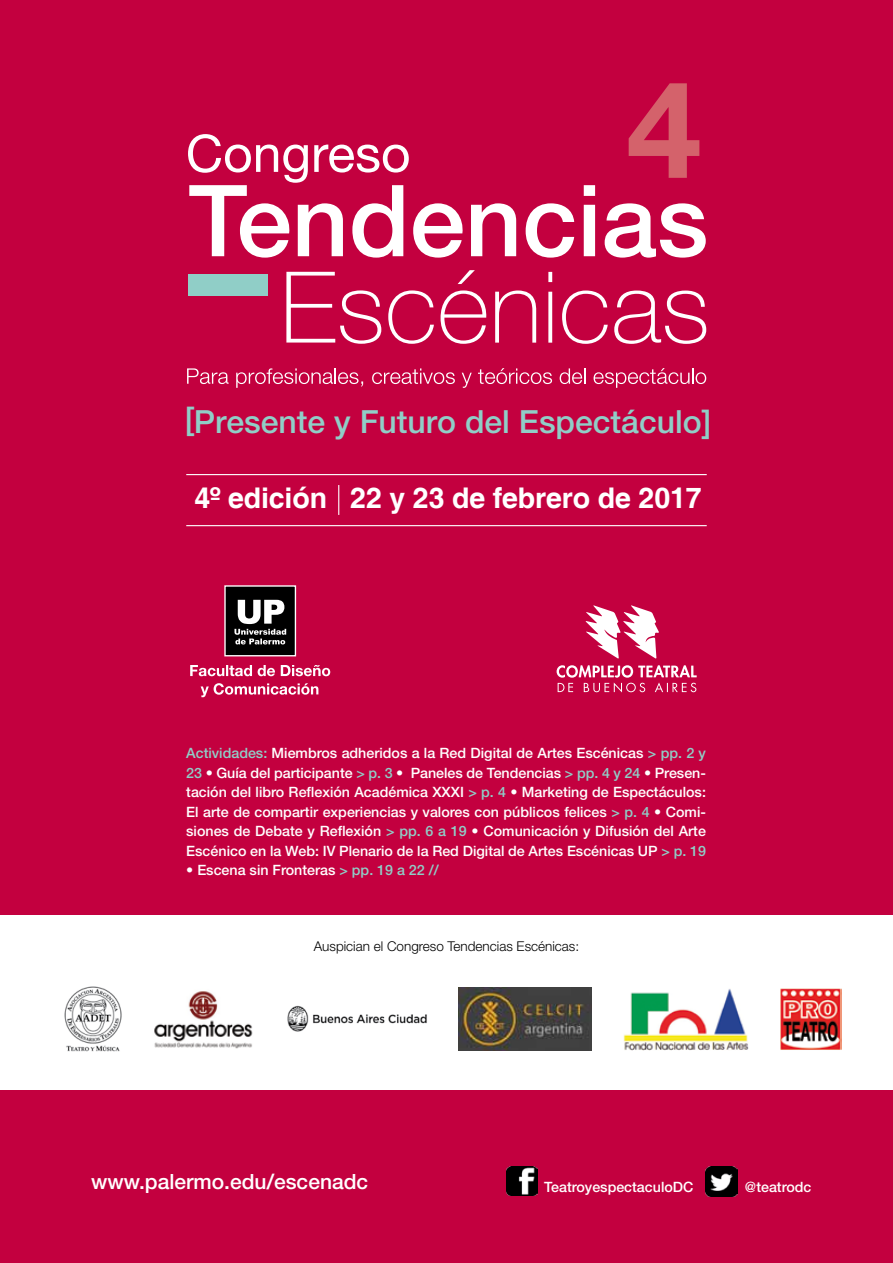
<style>
.page{position:relative;width:893px;height:1263px;background:#c3003f}
.page>*{position:absolute;margin:0;border:0;box-sizing:border-box;transform-origin:0 0}
.t1{font:500 31.95px "Helvetica Neue";color:#90cec7}
.t2{font:700 28.5px "Helvetica";letter-spacing:-.005em;color:#fff}
.t3{font:500 21px "Helvetica Neue";color:#fff}
.t4{font:500 14.25px/19.5px "Helvetica Neue";color:#fff;text-align:justify}
.t5{font:300 13.5px "Helvetica Neue";color:#000}
.s1{color:#90cec7}
</style>
<div class="page">
<hr style="left:186px;top:525px;width:521px;height:1px;background:#fff">
<hr style="left:186px;top:474px;width:521px;height:1px;background:#fff">
<svg style="left:557px;top:665px;width:140px;height:27px"></svg>
<svg style="left:585px;top:605px;width:74px;height:54px"></svg>
<div style="left:225px;top:586px;width:70px;height:70px;background:#000"></div>
<div style="left:224px;top:585px;width:72px;height:71px;border:1px solid #fff"></div>
<svg style="left:234px;top:600px;width:52px;height:44px"></svg>
<svg style="left:190px;top:665px;width:140px;height:32px"></svg>
<div style="left:0;top:915px;width:893px;height:175px;background:#fff"></div>
<img style="left:705px;top:1167px;width:32px;height:29px">
<img style="left:506px;top:1166px;width:32px;height:29px">
<img style="left:64px;top:986px;width:58px;height:66px">
<img style="left:154px;top:991px;width:99px;height:58px">
<img style="left:459px;top:988px;width:132px;height:63px">
<img style="left:623px;top:989px;width:126px;height:62px">
<img style="left:780px;top:988px;width:62px;height:62px">
<img style="left:287px;top:1005px;width:140px;height:27px">
<hr style="left:338px;top:485px;width:1px;height:30px;background:#fff">
<svg style="left:187px;top:368px;width:42px;height:16px"></svg>
<svg style="left:236px;top:368px;width:127px;height:20px"></svg>
<svg style="left:372px;top:368px;width:83px;height:16px"></svg>
<svg style="left:462px;top:373px;width:10px;height:15px"></svg>
<svg style="left:478px;top:368px;width:74px;height:16px"></svg>
<svg style="left:560px;top:368px;width:25px;height:16px"></svg>
<svg style="left:594px;top:368px;width:112px;height:20px"></svg>
<svg style="left:286px;top:272px;width:95px;height:72px"></svg>
<svg style="left:388px;top:290px;width:46px;height:54px"></svg>
<svg style="left:440px;top:270px;width:47px;height:74px"></svg>
<svg style="left:495px;top:290px;width:41px;height:53px"></svg>
<svg style="left:548px;top:292px;width:4px;height:51px"></svg>
<svg style="left:548px;top:272px;width:4px;height:10px"></svg>
<svg style="left:562px;top:290px;width:46px;height:54px"></svg>
<svg style="left:614px;top:290px;width:92px;height:54px"></svg>
<svg style="left:471px;top:203px;width:45px;height:53px"></svg>
<svg style="left:526px;top:203px;width:48px;height:55px"></svg>
<svg style="left:584px;top:185px;width:11px;height:71px"></svg>
<svg style="left:605px;top:203px;width:101px;height:55px"></svg>
<svg style="left:188px;top:134px;width:275px;height:124px"></svg>
<svg style="left:629px;top:83px;width:70px;height:95px"></svg>
<div style="left:188px;top:275px;width:80px;height:21px;background:#90cec7"></div>
<h1 class="t1" style="left:185px;top:403px;width:528px">[Presente y Futuro del Espectáculo]</h1>
<h2 class="t2" style="left:194px;top:481px;width:509px">4º edición 22 y 23 de febrero de 2017</h2>
<p class="t4" style="left:186px;top:743px;width:521px"><span class="s1">Actividades:</span> Miembros adheridos a la Red Digital de Artes Escénicas <span class="s1">&gt; pp. 2 y 23</span> • Guía del participante <span class="s1">&gt; p. 3</span> • Paneles de Tendencias <span class="s1">&gt; pp. 4 y 24</span> • Presen&shy;tación del libro Reflexión Académica XXXI <span class="s1">&gt; p. 4</span> • Marketing de Espectáculos:<br>El arte de compartir experiencias y valores con públicos felices <span class="s1">&gt; p. 4</span> • Comi&shy;siones de Debate y Reflexión <span class="s1">&gt; pp. 6 a 19</span> • Comunicación y Difusión del Arte Escénico en la Web: IV Plenario de la Red Digital de Artes Escénicas UP <span class="s1">&gt; p. 19</span></p>
<p class="t4" style="left:186px;top:860px;width:254px">• Escena sin Fronteras <span class="s1">&gt; pp. 19 a 22 //</span></p>
<p class="t5" style="left:314px;top:938px;width:267px">Auspician el Congreso Tendencias Escénicas:</p>
<h3 class="t3" style="left:91px;top:1169px;width:279px">www.palermo.edu/escenadc</h3>
<p class="t4" style="left:544px;top:1177px;width:151px">TeatroyespectaculoDC</p>
<p class="t4" style="left:745px;top:1177px;width:68px">@teatrodc</p>
</div>
